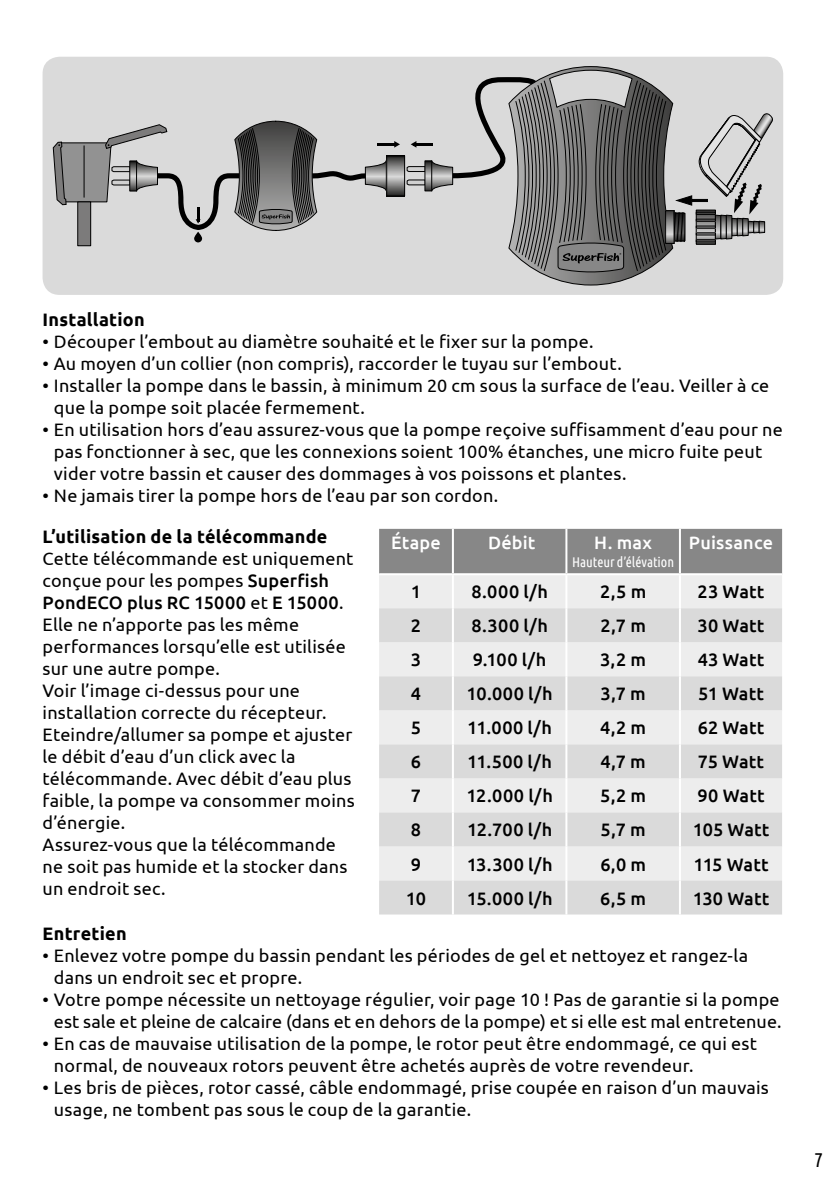
<style>
.page{position:relative;width:840px;height:1191px;background:#fff}
.page>*{position:absolute;margin:0;border:0;box-sizing:border-box;transform-origin:0 0}
.t1{font:20px "Ubuntu Condensed";color:#000}
.t2{font:18px/22px "Ubuntu";letter-spacing:.01em;color:#000}
.t3{font:500 18px "Ubuntu";letter-spacing:.005em;color:#000}
.t4{font:700 18px "Ubuntu";letter-spacing:.015em;color:#000}
.t5{font:500 18px "Ubuntu";letter-spacing:.01em;color:#fff}
.t6{font:14px "Ubuntu Condensed";letter-spacing:-.005em;color:#fff}
.s1{font-weight:500}
</style>
<div class="page">
<div style="left:43px;top:57px;width:739px;height:238px;background:#dadada;border-radius:17px"></div>
<div style="left:78px;top:202px;width:13px;height:44px;background:#7c7b7b"></div>
<div style="left:77px;top:201px;width:14px;height:45px;border:1px solid #000"></div>
<svg style="left:194px;top:232px;width:8px;height:10px"></svg>
<svg style="left:400px;top:157px;width:2px;height:37px"></svg>
<div style="left:386px;top:155px;width:18px;height:41px;border:1px solid #000"></div>
<svg style="left:406px;top:66px;width:366px;height:220px"></svg>
<svg style="left:53px;top:121px;width:347px;height:111px"></svg>
<hr style="left:136px;top:161px;width:1px;height:30px;background:#000">
<div style="left:379px;top:529px;width:402px;height:44px;background:#878787"></div>
<div style="left:379px;top:575px;width:402px;height:33px;background:#ededed"></div>
<svg style="left:379px;top:608px;width:402px;height:306px;background:#e3e3e3"></svg>
<hr style="left:565px;top:529px;width:2px;height:44px;background:#fff">
<hr style="left:678px;top:529px;width:2px;height:44px;background:#fff">
<hr style="left:565px;top:575px;width:2px;height:33px;background:#fff">
<hr style="left:678px;top:575px;width:2px;height:33px;background:#fff">
<hr style="left:565px;top:608px;width:2px;height:34px;background:#fff">
<hr style="left:678px;top:608px;width:2px;height:34px;background:#fff">
<hr style="left:565px;top:642px;width:2px;height:34px;background:#fff">
<hr style="left:678px;top:642px;width:2px;height:34px;background:#fff">
<hr style="left:565px;top:676px;width:2px;height:34px;background:#fff">
<hr style="left:678px;top:676px;width:2px;height:34px;background:#fff">
<hr style="left:565px;top:710px;width:2px;height:34px;background:#fff">
<hr style="left:678px;top:710px;width:2px;height:34px;background:#fff">
<hr style="left:565px;top:744px;width:2px;height:34px;background:#fff">
<hr style="left:678px;top:744px;width:2px;height:34px;background:#fff">
<hr style="left:565px;top:778px;width:2px;height:34px;background:#fff">
<hr style="left:678px;top:778px;width:2px;height:34px;background:#fff">
<hr style="left:565px;top:812px;width:2px;height:34px;background:#fff">
<hr style="left:678px;top:812px;width:2px;height:34px;background:#fff">
<hr style="left:565px;top:846px;width:2px;height:34px;background:#fff">
<hr style="left:678px;top:846px;width:2px;height:34px;background:#fff">
<hr style="left:565px;top:880px;width:2px;height:34px;background:#fff">
<hr style="left:678px;top:880px;width:2px;height:34px;background:#fff">
<hr style="left:451px;top:529px;width:2px;height:44px;background:#fff">
<hr style="left:451px;top:575px;width:2px;height:33px;background:#fff">
<hr style="left:451px;top:608px;width:2px;height:34px;background:#fff">
<hr style="left:451px;top:642px;width:2px;height:34px;background:#fff">
<hr style="left:451px;top:676px;width:2px;height:34px;background:#fff">
<hr style="left:451px;top:710px;width:2px;height:34px;background:#fff">
<hr style="left:451px;top:744px;width:2px;height:34px;background:#fff">
<hr style="left:451px;top:778px;width:2px;height:34px;background:#fff">
<hr style="left:451px;top:812px;width:2px;height:34px;background:#fff">
<hr style="left:451px;top:846px;width:2px;height:34px;background:#fff">
<hr style="left:451px;top:880px;width:2px;height:34px;background:#fff">
<p class="t4" style="left:43px;top:308px;width:104px">Installation</p>
<p class="t2" style="left:43px;top:330px;width:552px">• Découper l’embout au diamètre souhaité et le fixer sur la pompe.</p>
<p class="t2" style="left:43px;top:352px;width:580px">• Au moyen d’un collier (non compris), raccorder le tuyau sur l’embout.</p>
<p class="t2" style="left:54px;top:374px;width:716px;text-indent:-11px">• Installer la pompe dans le bassin, à minimum 20 cm sous la surface de l’eau. Veiller à ce que la pompe soit placée fermement.</p>
<p class="t2" style="left:54px;top:418px;width:730px;text-indent:-11px">• En utilisation hors d’eau assurez-vous que la pompe reçoive suffisamment d’eau pour ne pas fonctionner à sec, que les connexions soient 100% étanches, une micro fuite peut vider votre bassin et causer des dommages à vos poissons et plantes.</p>
<p class="t2" style="left:43px;top:484px;width:457px">• Ne jamais tirer la pompe hors de l’eau par son cordon.</p>
<p class="t4" style="left:43px;top:525px;width:286px">L’utilisation de la télécommande</p>
<p class="t2" style="left:43px;top:547px;width:313px">Cette télécommande est uniquement conçue pour les pompes <span class="s1">Superfish<br>PondECO plus RC 15000</span> et <span class="s1">E 15000</span>.<br>Elle ne n’apporte pas les même performances lorsqu’elle est utilisée sur une autre pompe.<br>Voir l’image ci-dessus pour une installation correcte du récepteur.<br>Eteindre/allumer sa pompe et ajuster le débit d’eau d’un click avec la télécommande. Avec débit d’eau plus faible, la pompe va consommer moins d’énergie.<br>Assurez-vous que la télécommande ne soit pas humide et la stocker dans un endroit sec.</p>
<p class="t5" style="left:391px;top:531px;width:51px">Étape</p>
<p class="t5" style="left:488px;top:531px;width:49px">Débit</p>
<p class="t5" style="left:594px;top:531px;width:59px">H. max</p>
<p class="t6" style="left:572px;top:553px;width:103px">Hauteur d’élévation</p>
<p class="t5" style="left:688px;top:531px;width:86px">Puissance</p>
<p class="t3" style="left:410px;top:580px;width:12px">1</p>
<p class="t3" style="left:471px;top:580px;width:78px">8.000 l/h</p>
<p class="t3" style="left:599px;top:580px;width:48px">2,5 m</p>
<p class="t3" style="left:697px;top:580px;width:68px">23 Watt</p>
<p class="t3" style="left:410px;top:614px;width:12px">2</p>
<p class="t3" style="left:471px;top:614px;width:78px">8.300 l/h</p>
<p class="t3" style="left:600px;top:614px;width:47px">2,7 m</p>
<p class="t3" style="left:697px;top:614px;width:68px">30 Watt</p>
<p class="t3" style="left:410px;top:648px;width:12px">3</p>
<p class="t3" style="left:472px;top:648px;width:75px">9.100 l/h</p>
<p class="t3" style="left:599px;top:648px;width:47px">3,2 m</p>
<p class="t3" style="left:697px;top:648px;width:68px">43 Watt</p>
<p class="t3" style="left:410px;top:682px;width:12px">4</p>
<p class="t3" style="left:466px;top:682px;width:88px">10.000 l/h</p>
<p class="t3" style="left:600px;top:682px;width:47px">3,7 m</p>
<p class="t3" style="left:697px;top:682px;width:67px">51 Watt</p>
<p class="t3" style="left:410px;top:716px;width:12px">5</p>
<p class="t3" style="left:467px;top:716px;width:86px">11.000 l/h</p>
<p class="t3" style="left:599px;top:716px;width:48px">4,2 m</p>
<p class="t3" style="left:697px;top:716px;width:68px">62 Watt</p>
<p class="t3" style="left:410px;top:750px;width:12px">6</p>
<p class="t3" style="left:467px;top:750px;width:86px">11.500 l/h</p>
<p class="t3" style="left:600px;top:750px;width:47px">4,7 m</p>
<p class="t3" style="left:697px;top:750px;width:68px">75 Watt</p>
<p class="t3" style="left:410px;top:784px;width:12px">7</p>
<p class="t3" style="left:466px;top:784px;width:88px">12.000 l/h</p>
<p class="t3" style="left:600px;top:784px;width:47px">5,2 m</p>
<p class="t3" style="left:697px;top:784px;width:68px">90 Watt</p>
<p class="t3" style="left:410px;top:818px;width:12px">8</p>
<p class="t3" style="left:467px;top:818px;width:87px">12.700 l/h</p>
<p class="t3" style="left:600px;top:818px;width:47px">5,7 m</p>
<p class="t3" style="left:692px;top:818px;width:78px">105 Watt</p>
<p class="t3" style="left:410px;top:852px;width:12px">9</p>
<p class="t3" style="left:466px;top:852px;width:87px">13.300 l/h</p>
<p class="t3" style="left:600px;top:852px;width:47px">6,0 m</p>
<p class="t3" style="left:693px;top:852px;width:76px">115 Watt</p>
<p class="t3" style="left:405px;top:886px;width:22px">10</p>
<p class="t3" style="left:466px;top:886px;width:87px">15.000 l/h</p>
<p class="t3" style="left:599px;top:886px;width:48px">6,5 m</p>
<p class="t3" style="left:692px;top:886px;width:78px">130 Watt</p>
<p class="t4" style="left:43px;top:922px;width:85px">Entretien</p>
<p class="t2" style="left:54px;top:943px;width:695px;text-indent:-11px">• Enlevez votre pompe du bassin pendant les périodes de gel et nettoyez et rangez-la dans un endroit sec et propre.</p>
<p class="t2" style="left:43px;top:987px;width:740px;text-align:right">• Votre pompe nécessite un nettoyage régulier, voir page 10 ! Pas de garantie si la pompe est sale et pleine de calcaire (dans et en dehors de la pompe) et si elle est mal entretenue.</p>
<p class="t2" style="left:54px;top:1031px;width:704px;text-indent:-11px">• En cas de mauvaise utilisation de la pompe, le rotor peut être endommagé, ce qui est normal, de nouveaux rotors peuvent être achetés auprès de votre revendeur.</p>
<p class="t2" style="left:54px;top:1075px;width:716px;text-indent:-11px">• Les bris de pièces, rotor cassé, câble endommagé, prise coupée en raison d’un mauvais usage, ne tombent pas sous le coup de la garantie.</p>
<p class="t1" style="left:813px;top:1147px;width:10px">7</p>
</div>
